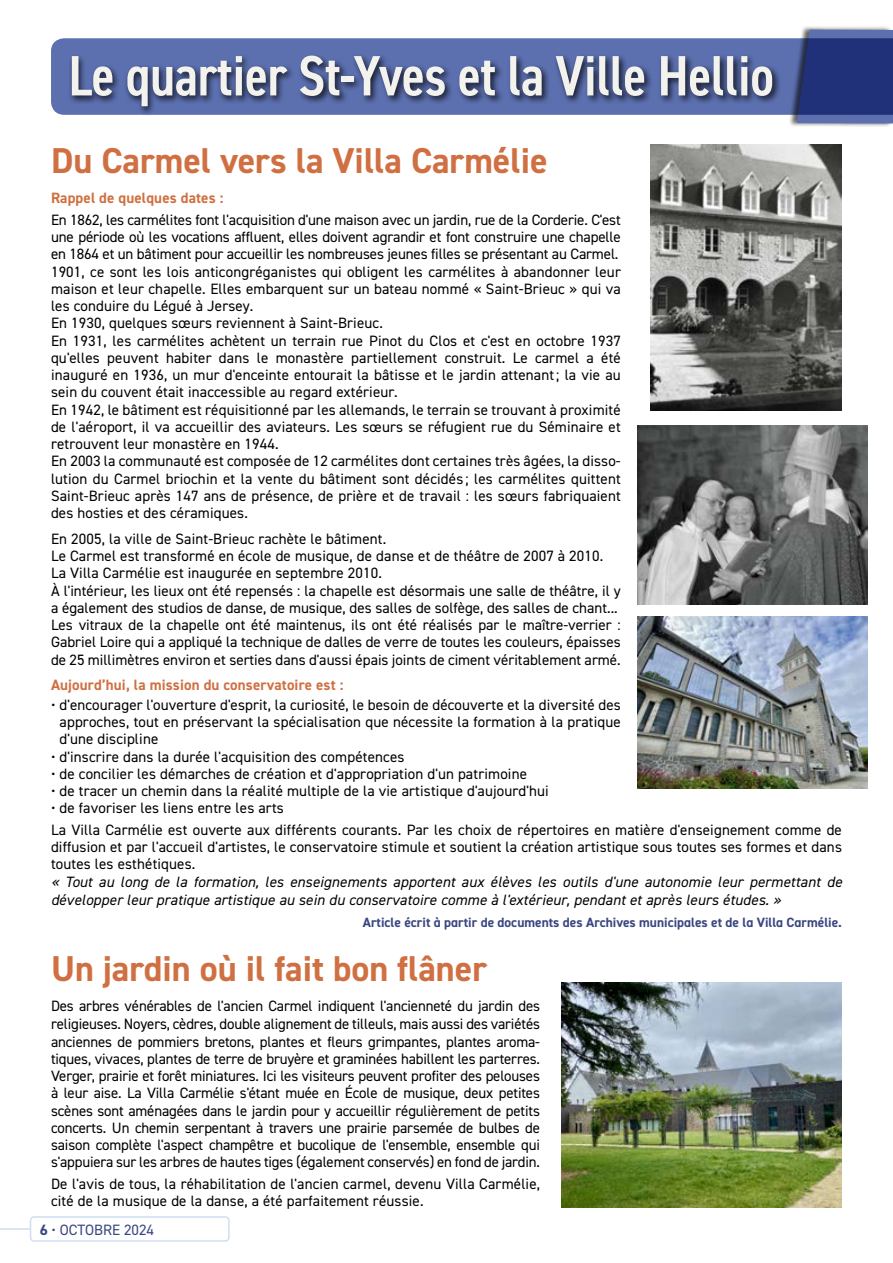
<style>
.page{position:relative;width:893px;height:1263px;background:#fff}
.page>*{position:absolute;margin:0;border:0;box-sizing:border-box;transform-origin:0 0}
.t1{font:600 condensed 57px "DIN2014";letter-spacing:-.01em;color:#f3f2ec}
.t2{font:700 36px "DIN2014";color:#d07042}
.t3{font:15px/17.2px "DIN2014";letter-spacing:.01em;color:#000}
.t4{font:italic 15px/18px "DIN2014";letter-spacing:.01em;color:#000}
.t5{font:700 15px "DIN2014";letter-spacing:.01em;color:#d07042}
.t6{font:15px "DIN2014";color:#3a4681}
.t7{font:700 13.5px "DIN2014";color:#3a4681}
.s1{font-weight:700}
</style>
<div class="page">
<hr style="left:0;top:1228px;width:51px;height:2px;background:#cfdef3">
<div style="left:31px;top:1217px;width:198px;height:24px;background:#fff;border-radius:4px"></div>
<div style="left:30px;top:1216px;width:200px;height:26px;border:2px solid #cfdef3;border-radius:4px"></div>
<div style="left:51px;top:38px;width:737px;height:77px;background:#5c70b0"></div>
<div style="left:68px;top:54px;width:714px;height:62px;background:#000;opacity:.75"></div>
<div style="left:788px;top:26px;width:105px;height:101px;background:#000;opacity:.6"></div>
<svg style="left:797px;top:30px;width:96px;height:93px;background:#2e3e82"></svg>
<img style="left:651px;top:145px;width:191px;height:265px">
<img style="left:638px;top:425px;width:229px;height:180px">
<img style="left:638px;top:617px;width:229px;height:172px">
<img style="left:561px;top:982px;width:281px;height:226px">
<h1 class="t1" style="left:68px;top:38px;width:707px">Le quartier St-Yves et la Ville Hellio</h1>
<h2 class="t2" style="left:51px;top:136px;width:498px">Du Carmel vers la Villa Carmélie</h2>
<p class="t5" style="left:51px;top:188px;width:174px">Rappel de quelques dates :</p>
<p class="t3" style="left:51px;top:211px;width:571px">En 1862, les carmélites font l'acquisition d'une maison avec un jardin, rue de la Corderie. C'est une période où les vocations affluent, elles doivent agrandir et font construire une chapelle en 1864 et un bâtiment pour accueillir les nombreuses jeunes filles se présentant au Carmel.<br>1901, ce sont les lois anticongréganistes qui obligent les carmélites à abandonner leur maison et leur chapelle. Elles embarquent sur un bateau nommé « Saint-Brieuc » qui va les conduire du Légué à Jersey.<br>En 1930, quelques sœurs reviennent à Saint-Brieuc.<br>En 1931, les carmélites achètent un terrain rue Pinot du Clos et c'est en octobre 1937 qu'elles peuvent habiter dans le monastère partiellement construit. Le carmel a été inauguré en 1936, un mur d'enceinte entourait la bâtisse et le jardin attenant; la vie au sein du couvent était inaccessible au regard extérieur.<br>En 1942, le bâtiment est réquisitionné par les allemands, le terrain se trouvant à proximité de l'aéroport, il va accueillir des aviateurs. Les sœurs se réfugient rue du Séminaire et retrouvent leur monastère en 1944.<br>En 2003 la communauté est composée de 12 carmélites dont certaines très âgées, la disso&shy;lution du Carmel briochin et la vente du bâtiment sont décidés ; les carmélites quittent Saint-Brieuc après 147 ans de présence, de prière et de travail : les sœurs fabriquaient des hosties et des céramiques.</p>
<p class="t3" style="left:51px;top:530px;width:571px">En 2005, la ville de Saint-Brieuc rachète le bâtiment.<br>Le Carmel est transformé en école de musique, de danse et de théâtre de 2007 à 2010.<br>La Villa Carmélie est inaugurée en septembre 2010.<br>À l'intérieur, les lieux ont été repensés : la chapelle est désormais une salle de théâtre, il y a également des studios de danse, de musique, des salles de solfège, des salles de chant...<br>Les vitraux de la chapelle ont été maintenus, ils ont été réalisés par le maître-verrier :<br>Gabriel Loire qui a appliqué la technique de dalles de verre de toutes les couleurs, épaisses de 25 millimètres environ et serties dans d'aussi épais joints de ciment véritablement armé.</p>
<p class="t5" style="left:51px;top:675px;width:294px">Aujourd’hui, la mission du conservatoire est :</p>
<p class="t3" style="left:60px;top:696px;width:563px;text-align:justify;text-indent:-9px">• d'encourager l'ouverture d'esprit, la curiosité, le besoin de découverte et la diversité des approches, tout en préservant la spécialisation que nécessite la formation à la pratique d'une discipline</p>
<p class="t3" style="left:51px;top:747px;width:355px">• d'inscrire dans la durée l'acquisition des compétences</p>
<p class="t3" style="left:51px;top:765px;width:477px">• de concilier les démarches de création et d'appropriation d'un patrimoine</p>
<p class="t3" style="left:51px;top:782px;width:499px">• de tracer un chemin dans la réalité multiple de la vie artistique d'aujourd'hui</p>
<p class="t3" style="left:51px;top:797px;width:792px;line-height:21.5px">• de favoriser les liens entre les arts<br>La Villa Carmélie est ouverte aux différents courants. Par les choix de répertoires en matière d'enseignement comme de</p>
<p class="t3" style="left:51px;top:838px;width:792px">diffusion et par l'accueil d'artistes, le conservatoire stimule et soutient la création artistique sous toutes ses formes et dans toutes les esthétiques.</p>
<p class="t4" style="left:51px;top:872px;width:792px">« Tout au long de la formation, les enseignements apportent aux élèves les outils d'une autonomie leur permettant de développer leur pratique artistique au sein du conservatoire comme à l'extérieur, pendant et après leurs études. »</p>
<p class="t7" style="left:363px;top:913px;width:481px">Article écrit à partir de documents des Archives municipales et de la Villa Carmélie.</p>
<h2 class="t2" style="left:51px;top:944px;width:438px">Un jardin où il fait bon flâner</h2>
<p class="t3" style="left:51px;top:997px;width:491px;text-align:justify">Des arbres vénérables de l'ancien Carmel indiquent l'ancienneté du jardin des religieuses. Noyers, cèdres, double alignement de tilleuls, mais aussi des variétés anciennes de pommiers bretons, plantes et fleurs grimpantes, plantes aroma&shy;tiques, vivaces, plantes de terre de bruyère et graminées habillent les parterres.<br>Verger, prairie et forêt miniatures. Ici les visiteurs peuvent profiter des pelouses à leur aise. La Villa Carmélie s'étant muée en École de musique, deux petites scènes sont aménagées dans le jardin pour y accueillir régulièrement de petits concerts. Un chemin serpentant à travers une prairie parsemée de bulbes de saison complète l'aspect champêtre et bucolique de l'ensemble, ensemble qui s'appuiera sur les arbres de hautes tiges (également conservés) en fond de jardin.</p>
<p class="t3" style="left:51px;top:1175px;width:491px">De l'avis de tous, la réhabilitation de l'ancien carmel, devenu Villa Carmélie, cité de la musique de la danse, a été parfaitement réussie.</p>
<p class="t6" style="left:40px;top:1220px;width:116px"><span class="s1">6</span> • OCTOBRE 2024</p>
</div>
